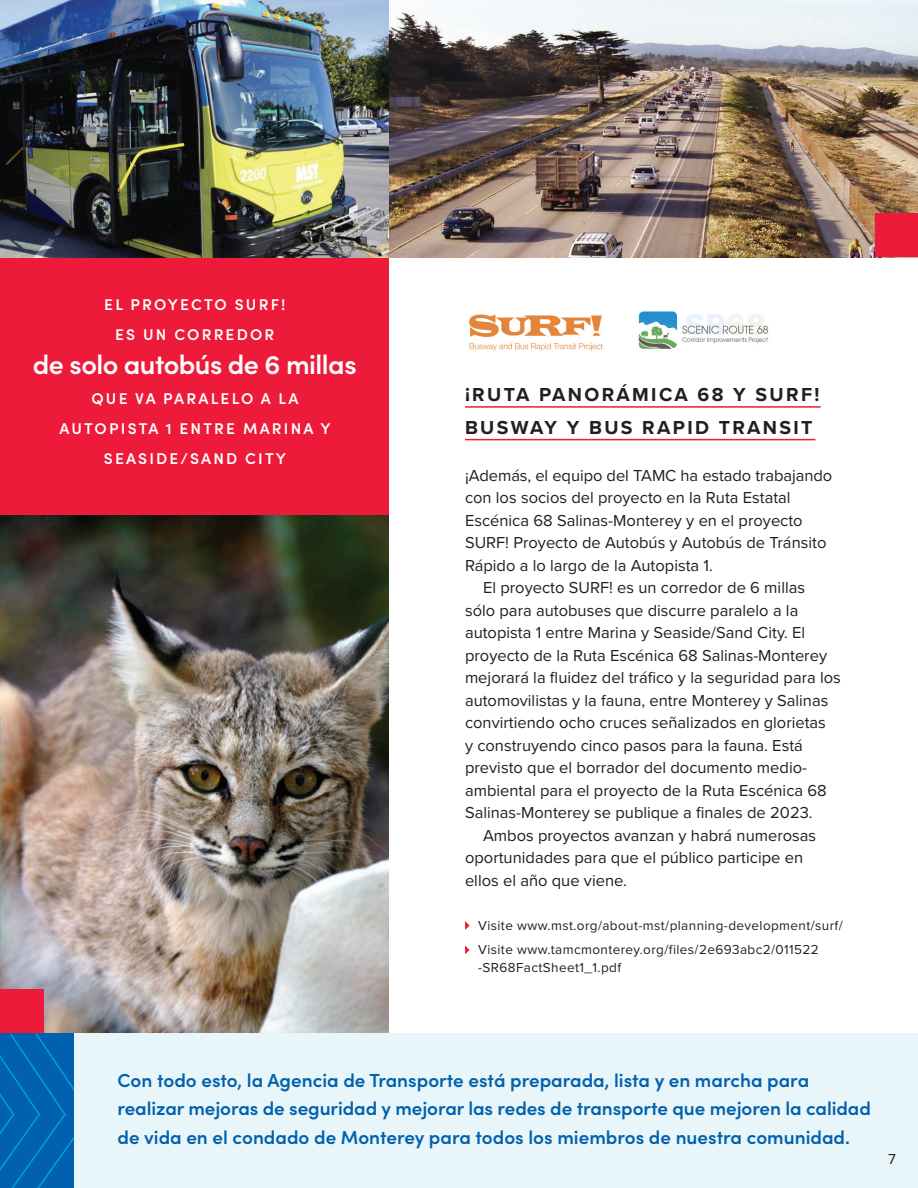
<style>
.page{position:relative;width:918px;height:1188px;background:#fff}
.page>*{position:absolute;margin:0;border:0;box-sizing:border-box;transform-origin:0 0}
.t1{font:600 27.15px "Sofia Pro";letter-spacing:-.02em;color:#fff}
.t2{font:700 19.5px "Proxima Nova";letter-spacing:.12em;color:#231f20}
.t3{font:600 18.9px/28.5px "Sofia Pro";letter-spacing:-.005em;color:#0161ae}
.t4{font:16.5px/22.5px "Proxima Nova";color:#231f20}
.t5{font:600 15.6px/29.8px "Sofia Pro";letter-spacing:.14em;color:#fff;text-align:center}
.t6{font:15px "Proxima Nova";color:#231f20}
.t7{font:13.5px/18px "Proxima Nova";letter-spacing:.03em;color:#231f20}
</style>
<div class="page">
<img style="left:0;top:515px;width:389px;height:518px">
<div style="left:0;top:257px;width:389px;height:258px;background:#ed1a3a"></div>
<div style="left:0;top:989px;width:44px;height:44px;background:#ed1a3a"></div>
<img style="left:0;top:0;width:918px;height:257px">
<img style="left:0;top:502px;width:1px;height:213px">
<div style="left:73px;top:1033px;width:845px;height:155px;background:#e8f6f9"></div>
<svg style="left:0;top:1033px;width:73px;height:155px"></svg>
<hr style="left:465px;top:406px;width:356px;height:2px;background:#ed1a3a">
<hr style="left:465px;top:439px;width:350px;height:1px;background:#ed1a3a">
<div style="left:875px;top:214px;width:43px;height:43px;background:#ed1a3a"></div>
<svg style="left:465px;top:945px;width:5px;height:9px"></svg>
<svg style="left:465px;top:921px;width:5px;height:9px"></svg>
<img style="left:469px;top:314px;width:134px;height:37px">
<img style="left:638px;top:311px;width:131px;height:38px">
<p class="t5" style="left:104px;top:289px;width:183px">EL PROYECTO SURF!<br>ES UN CORREDOR</p>
<p class="t1" style="left:33px;top:344px;width:325px">de solo autobús de 6 millas</p>
<p class="t5" style="left:59px;top:382px;width:273px">QUE VA PARALELO A LA<br>AUTOPISTA 1 ENTRE MARINA Y<br>SEASIDE/SAND CITY</p>
<p class="t2" style="left:465px;top:380px;width:356px">¡RUTA PANORÁMICA 68 Y SURF!</p>
<p class="t2" style="left:465px;top:413px;width:349px">BUSWAY Y BUS RAPID TRANSIT</p>
<p class="t4" style="left:465px;top:463px;width:369px">¡Además, el equipo del TAMC ha estado trabajando con los socios del proyecto en la Ruta Estatal Escénica 68 Salinas-Monterey y en el proyecto SURF! Proyecto de Autobús y Autobús de Tránsito Rápido a lo largo de la Autopista 1.</p>
<p class="t4" style="left:465px;top:576px;width:378px;text-indent:18px">El proyecto SURF! es un corredor de 6 millas<br>sólo para autobuses que discurre paralelo a la autopista 1 entre Marina y Seaside/Sand City. El proyecto de la Ruta Escénica 68 Salinas-Monterey mejorará la fluidez del tráfico y la seguridad para los automovilistas y la fauna, entre Monterey y Salinas convirtiendo ocho cruces señalizados en glorietas<br>y construyendo cinco pasos para la fauna. Está previsto que el borrador del documento medio&shy;ambiental para el proyecto de la Ruta Escénica 68<br>Salinas-Monterey se publique a finales de 2023.</p>
<p class="t4" style="left:465px;top:823px;width:353px;text-indent:18px">Ambos proyectos avanzan y habrá numerosas oportunidades para que el público participe en ellos el año que viene.</p>
<p class="t7" style="left:478px;top:916px;width:366px">Visite www.mst.org/about-mst/planning-development/surf/</p>
<p class="t7" style="left:478px;top:940px;width:342px">Visite www.tamcmonterey.org/files/2e693abc2/011522 -SR68FactSheet1_1.pdf</p>
<p class="t3" style="left:118px;top:1065px;width:755px">Con todo esto, la Agencia de Transporte está preparada, lista y en marcha para realizar mejoras de seguridad y mejorar las redes de transporte que mejoren la calidad de vida en el condado de Monterey para todos los miembros de nuestra comunidad.</p>
<p class="t6" style="left:888px;top:1148px;width:9px">7</p>
</div>
